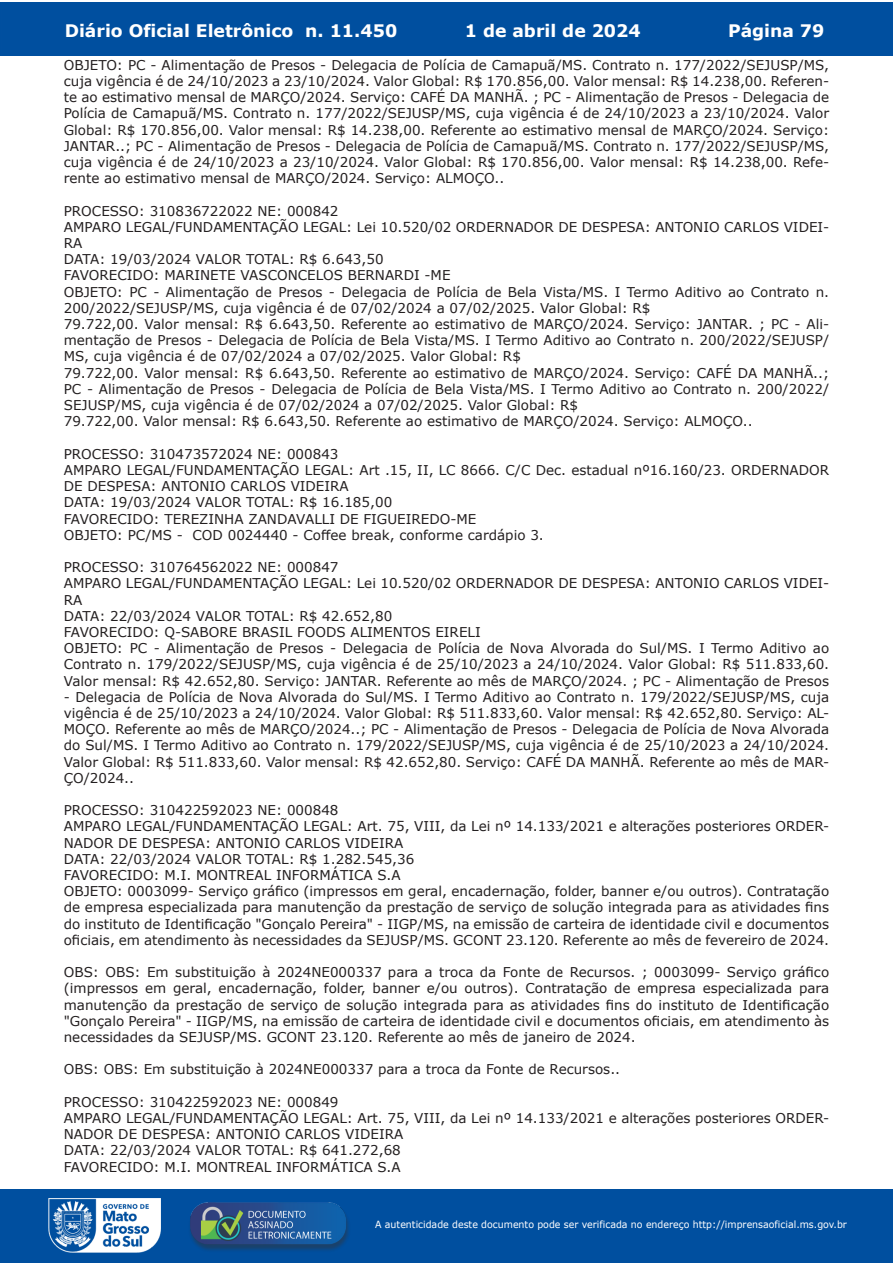
<style>
.page{position:relative;width:893px;height:1263px;background:#fff}
.page>*{position:absolute;margin:0;border:0;box-sizing:border-box;transform-origin:0 0}
.t1{font:700 17.25px "Verdana";color:#fff}
.t2{font:13.5px/16.2px "Verdana";color:#231f20}
.t3{font:9.9px "Verdana";color:#fff;scale:.95 1}
</style>
<div class="page">
<div style="left:0;top:2px;width:893px;height:53px;background:#004f9f"></div>
<div style="left:1px;top:1189px;width:892px;height:74px;background:#004f9f"></div>
<img style="left:49px;top:1198px;width:111px;height:54px">
<img style="left:185px;top:1201px;width:168px;height:54px">
<p class="t1" style="left:65px;top:18px;width:334px">Diário Oficial Eletrônico n. 11.450</p>
<p class="t1" style="left:465px;top:18px;width:177px">1 de abril de 2024</p>
<p class="t1" style="left:728px;top:18px;width:98px">Página 79</p>
<p class="t2" style="left:64px;top:57px;width:767px;text-align:justify">OBJETO: PC - Alimentação de Presos - Delegacia de Polícia de Camapuã/MS. Contrato n. 177/2022/SEJUSP/MS, cuja vigência é de 24/10/2023 a 23/10/2024. Valor Global: R$ 170.856,00. Valor mensal: R$ 14.238,00. Referen&shy;te ao estimativo mensal de MARÇO/2024. Serviço: CAFÉ DA MANHÃ. ; PC - Alimentação de Presos - Delegacia de Polícia de Camapuã/MS. Contrato n. 177/2022/SEJUSP/MS, cuja vigência é de 24/10/2023 a 23/10/2024. Valor Global: R$ 170.856,00. Valor mensal: R$ 14.238,00. Referente ao estimativo mensal de MARÇO/2024. Serviço:<br>JANTAR..; PC - Alimentação de Presos - Delegacia de Polícia de Camapuã/MS. Contrato n. 177/2022/SEJUSP/MS, cuja vigência é de 24/10/2023 a 23/10/2024. Valor Global: R$ 170.856,00. Valor mensal: R$ 14.238,00. Refe&shy;rente ao estimativo mensal de MARÇO/2024. Serviço: ALMOÇO..</p>
<p class="t2" style="left:64px;top:203px;width:767px">PROCESSO: 310836722022 NE: 000842<br>AMPARO LEGAL/FUNDAMENTAÇÃO LEGAL: Lei 10.520/02 ORDERNADOR DE DESPESA: ANTONIO CARLOS VIDEI-RA<br>DATA: 19/03/2024 VALOR TOTAL: R$ 6.643,50<br>FAVORECIDO: MARINETE VASCONCELOS BERNARDI -ME<br>OBJETO: PC - Alimentação de Presos - Delegacia de Polícia de Bela Vista/MS. I Termo Aditivo ao Contrato n.<br>200/2022/SEJUSP/MS, cuja vigência é de 07/02/2024 a 07/02/2025. Valor Global: R$<br>79.722,00. Valor mensal: R$ 6.643,50. Referente ao estimativo de MARÇO/2024. Serviço: JANTAR. ; PC - Ali&shy;mentação de Presos - Delegacia de Polícia de Bela Vista/MS. I Termo Aditivo ao Contrato n. 200/2022/SEJUSP/ MS, cuja vigência é de 07/02/2024 a 07/02/2025. Valor Global: R$<br>79.722,00. Valor mensal: R$ 6.643,50. Referente ao estimativo de MARÇO/2024. Serviço: CAFÉ DA MANHÃ..; PC - Alimentação de Presos - Delegacia de Polícia de Bela Vista/MS. I Termo Aditivo ao Contrato n. 200/2022/ SEJUSP/MS, cuja vigência é de 07/02/2024 a 07/02/2025. Valor Global: R$<br>79.722,00. Valor mensal: R$ 6.643,50. Referente ao estimativo de MARÇO/2024. Serviço: ALMOÇO..</p>
<p class="t2" style="left:64px;top:446px;width:767px">PROCESSO: 310473572024 NE: 000843<br>AMPARO LEGAL/FUNDAMENTAÇÃO LEGAL: Art .15, II, LC 8666. C/C Dec. estadual nº16.160/23. ORDERNADOR DE DESPESA: ANTONIO CARLOS VIDEIRA<br>DATA: 19/03/2024 VALOR TOTAL: R$ 16.185,00<br>FAVORECIDO: TEREZINHA ZANDAVALLI DE FIGUEIREDO-ME<br>OBJETO: PC/MS - COD 0024440 - Coffee break, conforme cardápio 3.</p>
<p class="t2" style="left:64px;top:559px;width:767px">PROCESSO: 310764562022 NE: 000847<br>AMPARO LEGAL/FUNDAMENTAÇÃO LEGAL: Lei 10.520/02 ORDERNADOR DE DESPESA: ANTONIO CARLOS VIDEI-RA<br>DATA: 22/03/2024 VALOR TOTAL: R$ 42.652,80<br>FAVORECIDO: Q-SABORE BRASIL FOODS ALIMENTOS EIRELI<br>OBJETO: PC - Alimentação de Presos - Delegacia de Polícia de Nova Alvorada do Sul/MS. I Termo Aditivo ao Contrato n. 179/2022/SEJUSP/MS, cuja vigência é de 25/10/2023 a 24/10/2024. Valor Global: R$ 511.833,60.<br>Valor mensal: R$ 42.652,80. Serviço: JANTAR. Referente ao mês de MARÇO/2024. ; PC - Alimentação de Presos</p>
<p class="t2" style="left:64px;top:689px;width:767px;text-align:justify">- Delegacia de Polícia de Nova Alvorada do Sul/MS. I Termo Aditivo ao Contrato n. 179/2022/SEJUSP/MS, cuja vigência é de 25/10/2023 a 24/10/2024. Valor Global: R$ 511.833,60. Valor mensal: R$ 42.652,80. Serviço: AL-MOÇO. Referente ao mês de MARÇO/2024..; PC - Alimentação de Presos - Delegacia de Polícia de Nova Alvorada do Sul/MS. I Termo Aditivo ao Contrato n. 179/2022/SEJUSP/MS, cuja vigência é de 25/10/2023 a 24/10/2024.<br>Valor Global: R$ 511.833,60. Valor mensal: R$ 42.652,80. Serviço: CAFÉ DA MANHÃ. Referente ao mês de MAR-ÇO/2024..</p>
<p class="t2" style="left:64px;top:802px;width:767px">PROCESSO: 310422592023 NE: 000848<br>AMPARO LEGAL/FUNDAMENTAÇÃO LEGAL: Art. 75, VIII, da Lei nº 14.133/2021 e alterações posteriores ORDER-NADOR DE DESPESA: ANTONIO CARLOS VIDEIRA<br>DATA: 22/03/2024 VALOR TOTAL: R$ 1.282.545,36<br>FAVORECIDO: M.I. MONTREAL INFORMÁTICA S.A<br>OBJETO: 0003099- Serviço gráfico (impressos em geral, encadernação, folder, banner e/ou outros). Contratação de empresa especializada para manutenção da prestação de serviço de solução integrada para as atividades fins do instituto de Identificação "Gonçalo Pereira" - IIGP/MS, na emissão de carteira de identidade civil e documentos oficiais, em atendimento às necessidades da SEJUSP/MS. GCONT 23.120. Referente ao mês de fevereiro de 2024.</p>
<p class="t2" style="left:64px;top:964px;width:767px;text-align:justify">OBS: OBS: Em substituição à 2024NE000337 para a troca da Fonte de Recursos. ; 0003099- Serviço gráfico (impressos em geral, encadernação, folder, banner e/ou outros). Contratação de empresa especializada para manutenção da prestação de serviço de solução integrada para as atividades fins do instituto de Identificação "Gonçalo Pereira" - IIGP/MS, na emissão de carteira de identidade civil e documentos oficiais, em atendimento às necessidades da SEJUSP/MS. GCONT 23.120. Referente ao mês de janeiro de 2024.</p>
<p class="t2" style="left:64px;top:1061px;width:558px">OBS: OBS: Em substituição à 2024NE000337 para a troca da Fonte de Recursos..</p>
<p class="t2" style="left:64px;top:1094px;width:767px">PROCESSO: 310422592023 NE: 000849<br>AMPARO LEGAL/FUNDAMENTAÇÃO LEGAL: Art. 75, VIII, da Lei nº 14.133/2021 e alterações posteriores ORDER-NADOR DE DESPESA: ANTONIO CARLOS VIDEIRA<br>DATA: 22/03/2024 VALOR TOTAL: R$ 641.272,68<br>FAVORECIDO: M.I. MONTREAL INFORMÁTICA S.A</p>
<p class="t3" style="left:375px;top:1218px;width:498px">A autenticidade deste documento pode ser verificada no endereço http://imprensaoficial.ms.gov.br</p>
</div>
